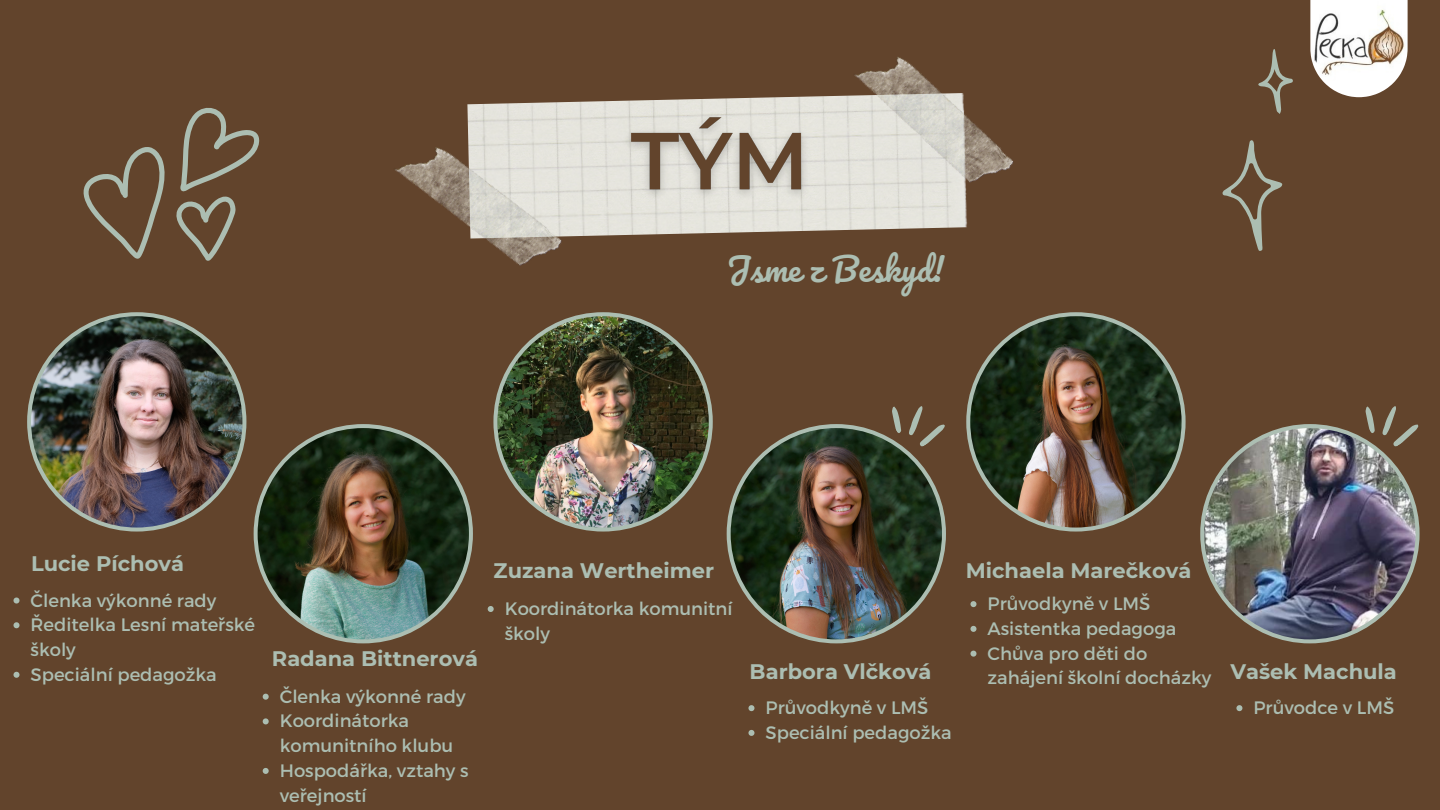
<style>
.page{position:relative;width:1440px;height:810px;background:#62442c}
.page>*{position:absolute;margin:0;border:0;box-sizing:border-box;transform-origin:0 0}
.t1{font:32px "Pacifico";color:#acbeb2}
.t2{font:700 21px "Montserrat";color:#acbeb2}
.t3{font:18px/24.8px "Montserrat";color:#acbeb2}
</style>
<div class="page">
<svg style="left:892px;top:406px;width:31px;height:18px"></svg>
<svg style="left:83px;top:107px;width:176px;height:154px"></svg>
<img style="left:467px;top:95px;width:500px;height:142px">
<img style="left:849px;top:57px;width:164px;height:154px">
<img style="left:395px;top:117px;width:173px;height:149px">
<img style="left:727px;top:424px;width:219px;height:219px">
<img style="left:27px;top:312px;width:219px;height:220px">
<img style="left:254px;top:424px;width:219px;height:219px">
<svg style="left:263px;top:694px;width:6px;height:6px"></svg>
<svg style="left:263px;top:718px;width:6px;height:6px"></svg>
<svg style="left:263px;top:768px;width:6px;height:6px"></svg>
<img style="left:617px;top:101px;width:206px;height:127px">
<svg style="left:1222px;top:49px;width:71px;height:202px"></svg>
<svg style="left:1365px;top:406px;width:31px;height:18px"></svg>
<img style="left:966px;top:312px;width:220px;height:220px">
<svg style="left:13px;top:598px;width:7px;height:6px"></svg>
<svg style="left:13px;top:622px;width:7px;height:6px"></svg>
<svg style="left:13px;top:672px;width:7px;height:6px"></svg>
<svg style="left:748px;top:705px;width:6px;height:6px"></svg>
<svg style="left:748px;top:730px;width:6px;height:6px"></svg>
<svg style="left:970px;top:601px;width:6px;height:6px"></svg>
<svg style="left:970px;top:626px;width:6px;height:6px"></svg>
<svg style="left:970px;top:651px;width:6px;height:6px"></svg>
<img style="left:493px;top:312px;width:220px;height:220px">
<svg style="left:488px;top:606px;width:6px;height:6px"></svg>
<img style="left:1310px;top:0;width:98px;height:97px">
<img style="left:1200px;top:424px;width:220px;height:219px">
<svg style="left:1236px;top:705px;width:6px;height:6px"></svg>
<p class="t1" style="left:727px;top:252px;width:219px">Jsme z Beskyd!</p>
<p class="t2" style="left:31px;top:551px;width:154px">Lucie Píchová</p>
<p class="t3" style="left:31px;top:587px;width:187px">Členka výkonné rady</p>
<p class="t3" style="left:31px;top:612px;width:226px">Ředitelka Lesní mateřské školy</p>
<p class="t3" style="left:31px;top:661px;width:188px">Speciální pedagožka</p>
<p class="t2" style="left:272px;top:646px;width:208px">Radana Bittnerová</p>
<p class="t3" style="left:280px;top:683px;width:187px">Členka výkonné rady</p>
<p class="t3" style="left:280px;top:708px;width:175px">Koordinátorka komunitního klubu</p>
<p class="t3" style="left:280px;top:757px;width:190px">Hospodářka, vztahy s veřejností</p>
<p class="t2" style="left:494px;top:557px;width:222px">Zuzana Wertheimer</p>
<p class="t3" style="left:505px;top:595px;width:229px">Koordinátorka komunitní školy</p>
<p class="t2" style="left:750px;top:658px;width:183px">Barbora Vlčková</p>
<p class="t3" style="left:766px;top:694px;width:164px">Průvodkyně v LMŠ</p>
<p class="t3" style="left:766px;top:719px;width:188px">Speciální pedagožka</p>
<p class="t2" style="left:966px;top:557px;width:227px">Michaela Marečková</p>
<p class="t3" style="left:988px;top:590px;width:164px">Průvodkyně v LMŠ</p>
<p class="t3" style="left:988px;top:615px;width:190px">Asistentka pedagoga</p>
<p class="t3" style="left:988px;top:640px;width:225px">Chůva pro děti do zahájení školní docházky</p>
<p class="t2" style="left:1230px;top:658px;width:168px">Vašek Machula</p>
<p class="t3" style="left:1254px;top:694px;width:142px">Průvodce v LMŠ</p>
</div>
